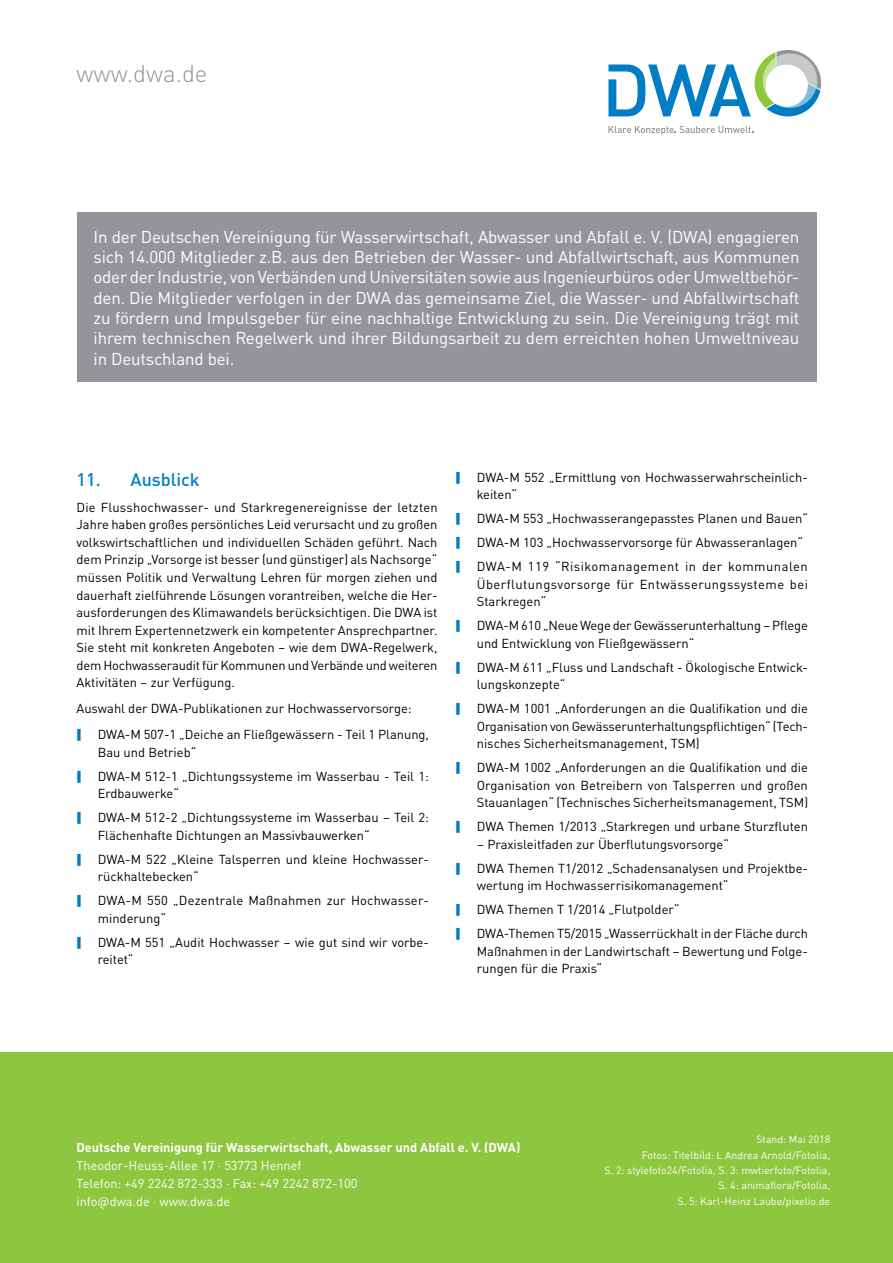
<style>
.page{position:relative;width:893px;height:1263px;background:#fff}
.page>*{position:absolute;margin:0;border:0;box-sizing:border-box;transform-origin:0 0}
.t1{font:300 24px "DINOT";color:#939598}
.t2{font:500 18px "DINOT";color:#007dc5}
.t3{font:16.95px/20.4px "DINOT";letter-spacing:-.01em;color:#fff;text-align:justify}
.t4{font:12.9px/17.5px "DINOT";color:#000}
.t5{font:12.9px/17.5px "DINOT";letter-spacing:.035em;color:#000}
.t6{font:12.75px/18px "DINOT";color:#fff}
.t7{font:700 12.75px "DINOT";color:#fff}
.t8{font:10.5px/15.3px "DINOT";color:#fff;text-align:right}
</style>
<div class="page">
<div style="left:0;top:1052px;width:893px;height:211px;background:#8dc63f"></div>
<div style="left:77px;top:213px;width:739px;height:169px;background:#939598"></div>
<svg style="left:608px;top:126px;width:145px;height:9px"></svg>
<svg style="left:608px;top:50px;width:213px;height:66px"></svg>
<h1 class="t1" style="left:77px;top:55px;width:133px">www.dwa.de</h1>
<p class="t3" style="left:94px;top:225px;width:707px">In der Deutschen Vereinigung für Wasserwirtschaft, Abwasser und Abfall e. V. (DWA) engagieren sich 14.000 Mitglieder z.B. aus den Betrieben der Wasser- und Abfallwirtschaft, aus Kommunen oder der Industrie, von Verbänden und Universitäten sowie aus Ingenieurbüros oder Umweltbehör&shy;den. Die Mitglieder verfolgen in der DWA das gemeinsame Ziel, die Wasser- und Abfallwirtschaft zu fördern und Impulsgeber für eine nachhaltige Entwicklung zu sein. Die Vereinigung trägt mit ihrem technischen Regelwerk und ihrer Bildungsarbeit zu dem erreichten hohen Umweltniveau in Deutschland bei.</p>
<h2 class="t2" style="left:76px;top:465px;width:125px">11. Ausblick</h2>
<p class="t4" style="left:76px;top:498px;width:363px;text-align:justify">Die Flusshochwasser- und Starkregenereignisse der letzten Jahre haben großes persönliches Leid verursacht und zu großen volkswirtschaftlichen und individuellen Schäden geführt. Nach dem Prinzip „Vorsorge ist besser (und günstiger) als Nachsorge“ müssen Politik und Verwaltung Lehren für morgen ziehen und dauerhaft zielführende Lösungen vorantreiben, welche die Her&shy;ausforderungen des Klimawandels berücksichtigen. Die DWA ist mit Ihrem Expertennetzwerk ein kompetenter Ansprechpartner.<br>Sie steht mit konkreten Angeboten – wie dem DWA-Regelwerk, dem Hochwasseraudit für Kommunen und Verbände und weiteren Aktivitäten – zur Verfügung.</p>
<p class="t4" style="left:98px;top:695px;width:333px;line-height:26.1px;text-indent:-21px">Auswahl der DWA-Publikationen zur Hochwasservorsorge:<br>DWA-M 507-1 „Deiche an Fließgewässern - Teil 1 Planung,</p>
<p class="t4" style="left:98px;top:739px;width:333px;line-height:24px">Bau und Betrieb“<br>DWA-M 512-1 „Dichtungssysteme im Wasserbau - Teil 1:</p>
<p class="t4" style="left:98px;top:781px;width:333px;line-height:24px">Erdbauwerke“<br>DWA-M 512-2 „Dichtungssysteme im Wasserbau – Teil 2:</p>
<p class="t4" style="left:98px;top:822px;width:333px;line-height:24px">Flächenhafte Dichtungen an Massivbauwerken“<br>DWA-M 522 „Kleine Talsperren und kleine Hochwasser-</p>
<p class="t4" style="left:98px;top:864px;width:333px;line-height:24px">rückhaltebecken“<br>DWA-M 550 „Dezentrale Maßnahmen zur Hochwasser-</p>
<p class="t4" style="left:98px;top:905px;width:333px;line-height:24px">minderung“<br>DWA-M 551 „Audit Hochwasser – wie gut sind wir vorbe-</p>
<p class="t4" style="left:98px;top:950px;width:37px">reitet“</p>
<p class="t4" style="left:477px;top:468px;width:333px">DWA-M 552 „Ermittlung von Hochwasserwahrscheinlich&shy;keiten“</p>
<p class="t4" style="left:477px;top:506px;width:333px;line-height:24px">DWA-M 553 „Hochwasserangepasstes Planen und Bauen“<br>DWA-M 103 „Hochwasservorsorge für Abwasseranlagen“<br>DWA-M 119 “Risikomanagement in der kommunalen</p>
<p class="t5" style="left:477px;top:574px;width:333px">Überflutungsvorsorge für Entwässerungssysteme bei<br>Starkregen“</p>
<p class="t4" style="left:477px;top:616px;width:333px">DWA-M 610 „Neue Wege der Gewässerunterhaltung – Pflege und Entwicklung von Fließgewässern“</p>
<p class="t4" style="left:477px;top:657px;width:333px">DWA-M 611 „Fluss und Landschaft - Ökologische Entwick&shy;lungskonzepte“</p>
<p class="t4" style="left:477px;top:699px;width:333px;text-align:justify">DWA-M 1001 „Anforderungen an die Qualifikation und die Organisation von Gewässerunterhaltungspflichtigen“ (Tech&shy;nisches Sicherheitsmanagement, TSM)</p>
<p class="t4" style="left:477px;top:758px;width:333px;text-align:justify">DWA-M 1002 „Anforderungen an die Qualifikation und die Organisation von Betreibern von Talsperren und großen Stauanlagen“ (Technisches Sicherheitsmanagement, TSM)</p>
<p class="t4" style="left:477px;top:817px;width:333px">DWA Themen 1/2013 „Starkregen und urbane Sturzfluten</p>
<p class="t4" style="left:477px;top:831px;width:333px;line-height:24px">– Praxisleitfaden zur Überflutungsvorsorge“<br>DWA Themen T1/2012 „Schadensanalysen und Projektbe-</p>
<p class="t4" style="left:477px;top:873px;width:333px;line-height:24px">wertung im Hochwasserrisikomanagement“<br>DWA Themen T 1/2014 „Flutpolder“<br>DWA-Themen T5/2015 „Wasserrückhalt in der Fläche durch</p>
<p class="t4" style="left:477px;top:941px;width:333px">Maßnahmen in der Landwirtschaft – Bewertung und Folge&shy;rungen für die Praxis“</p>
<p class="t7" style="left:77px;top:1137px;width:445px">Deutsche Vereinigung für Wasserwirtschaft, Abwasser und Abfall e. V. (DWA)</p>
<p class="t6" style="left:77px;top:1156px;width:283px">Theodor-Heuss-Allee 17 · 53773 Hennef<br>Telefon: +49 2242 872-333 · Fax: +49 2242 872-100 info@dwa.de · www.dwa.de</p>
<p class="t8" style="left:604px;top:1131px;width:227px">Stand: Mai 2018<br>Fotos: Titelbild: L Andrea Arnold/Fotolia,<br>S. 2: stylefoto24/Fotolia, S. 3: mwtierfoto/Fotolia, S. 4: animaflora/Fotolia,<br>S. 5: Karl-Heinz Laube/pixelio.de</p>
</div>
